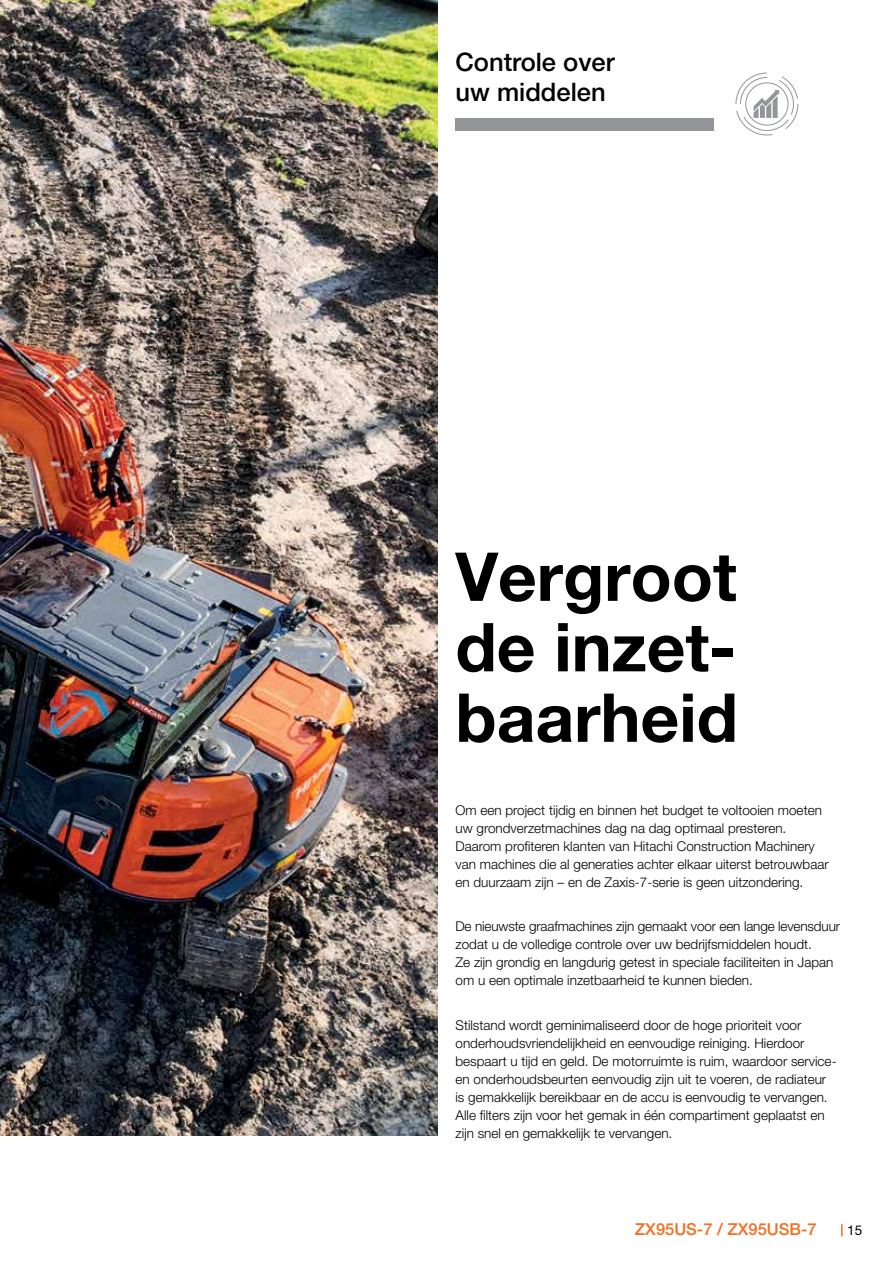
<style>
.page{position:relative;width:893px;height:1263px;background:#fff}
.page>*{position:absolute;margin:0;border:0;box-sizing:border-box;transform-origin:0 0}
.t1{font:700 67.5px/70.5px "Helvetica Neue LT Pro";color:#000;text-align:justify}
.t2{font:500 25.5px/30px "Helvetica Neue LT Pro";color:#000}
.t3{font:500 16.5px "Helvetica Neue LT Pro";color:#f36f21}
.t4{font:300 13.5px/18px "Helvetica Neue LT Pro";color:#000}
.t5{font:13.5px "Helvetica Neue LT Pro";color:#000}
</style>
<div class="page">
<svg style="left:841px;top:1224px;width:2px;height:12px"></svg>
<img style="left:0;top:0;width:437px;height:1135px">
<div style="left:455px;top:118px;width:258px;height:12px;background:#939598"></div>
<svg style="left:735px;top:72px;width:64px;height:64px"></svg>
<h2 class="t2" style="left:455px;top:47px;width:161px">Controle over uw middelen</h2>
<h1 class="t1" style="left:455px;top:540px;width:284px">Vergroot de inzet&shy;baarheid</h1>
<p class="t4" style="left:455px;top:800px;width:375px">Om een project tijdig en binnen het budget te voltooien moeten uw grondverzetmachines dag na dag optimaal presteren.<br>Daarom profiteren klanten van Hitachi Construction Machinery van machines die al generaties achter elkaar uiterst betrouwbaar en duurzaam zijn – en de Zaxis-7-serie is geen uitzondering.</p>
<p class="t4" style="left:455px;top:917px;width:386px">De nieuwste graafmachines zijn gemaakt voor een lange levensduur zodat u de volledige controle over uw bedrijfsmiddelen houdt.<br>Ze zijn grondig en langdurig getest in speciale faciliteiten in Japan om u een optimale inzetbaarheid te kunnen bieden.</p>
<p class="t4" style="left:455px;top:1015px;width:383px">Stilstand wordt geminimaliseerd door de hoge prioriteit voor onderhoudsvriendelijkheid en eenvoudige reiniging. Hierdoor bespaart u tijd en geld. De motorruimte is ruim, waardoor service&shy;en onderhoudsbeurten eenvoudig zijn uit te voeren, de radiateur is gemakkelijk bereikbaar en de accu is eenvoudig te vervangen.<br>Alle filters zijn voor het gemak in één compartiment geplaatst en zijn snel en gemakkelijk te vervangen.</p>
<p class="t3" style="left:635px;top:1220px;width:183px">ZX95US-7 / ZX95USB-7</p>
<p class="t5" style="left:847px;top:1222px;width:17px">15</p>
</div>
